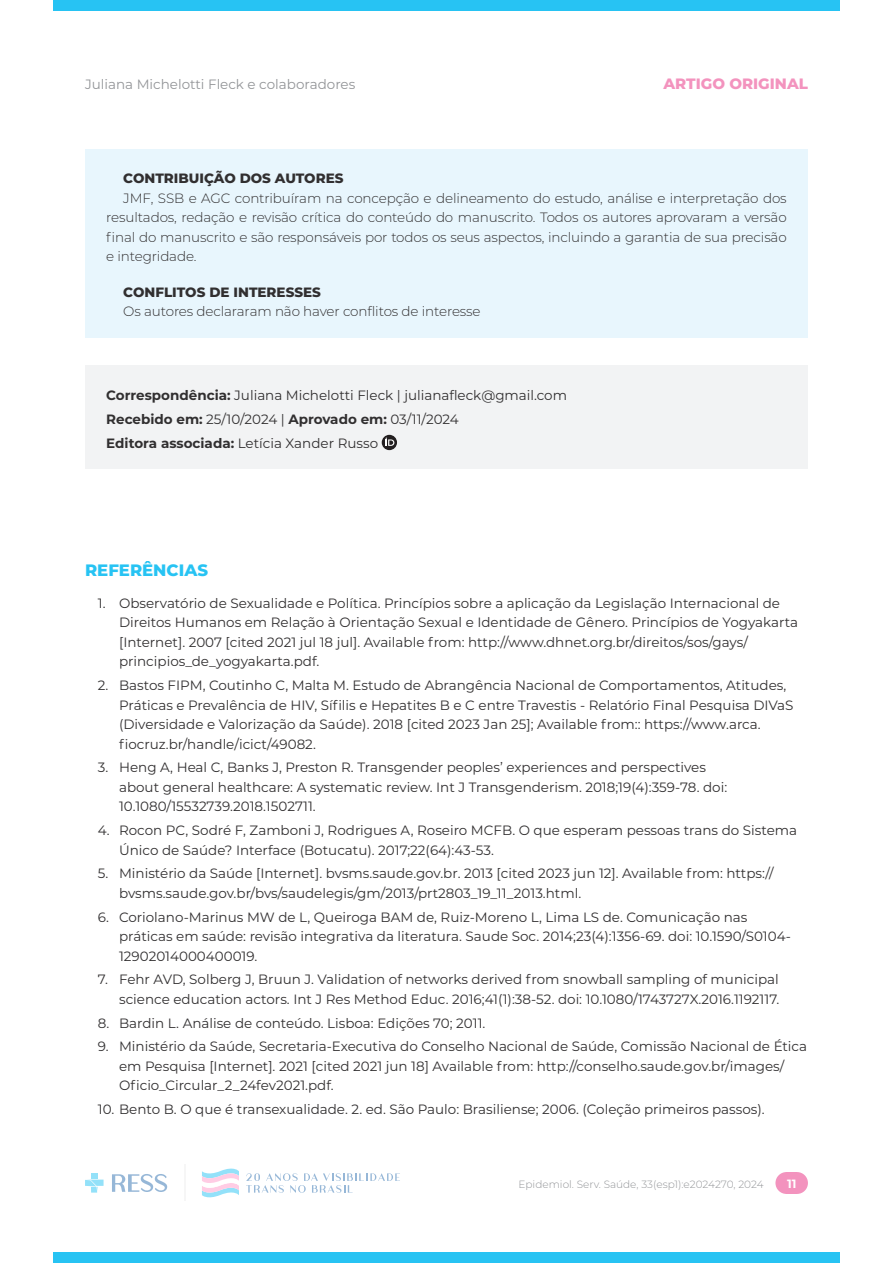
<style>
.page{position:relative;width:893px;height:1263px;background:#fff}
.page>*{position:absolute;margin:0;border:0;box-sizing:border-box;transform-origin:0 0}
.subtitulo{font:800 16.5px "Montserrat";color:#27c3f3}
.t1{font:800 15px "Montserrat";color:#f393be}
.correspondencia{font:13.5px/19.5px "Montserrat";color:#312f30}
.contribuicoes{font:300 13.5px/19.5px "Montserrat";letter-spacing:-.01em;color:#312f30;text-align:justify}
.conflitos{font:300 13.5px "Montserrat";letter-spacing:-.01em;color:#312f30}
.correspondencia-2{font:700 13.5px "Montserrat";color:#312f30}
.contribuicao_titulo{font:800 13.5px "Montserrat";color:#312f30}
.t2{font:13.5px "Montserrat";color:#939598}
.t3{font:700 12px "Montserrat";color:#fff}
.t4{font:300 10.5px "Montserrat";color:#939598}
.s1{font-weight:700}
.s2{font-weight:400}
</style>
<div class="page">
<div style="left:53px;top:0;width:787px;height:11px;background:#27c3f3"></div>
<div style="left:53px;top:1252px;width:787px;height:11px;background:#27c3f3"></div>
<div style="left:775px;top:1172px;width:22px;height:22px;background:#f393be;border-radius:50%"></div>
<div style="left:786px;top:1172px;width:22px;height:22px;background:#f393be;border-radius:50%"></div>
<div style="left:786px;top:1172px;width:11px;height:22px;background:#f393be"></div>
<hr style="left:184px;top:1164px;width:1px;height:37px;background:#ededed">
<svg style="left:85px;top:1173px;width:19px;height:19px"></svg>
<svg style="left:112px;top:1174px;width:55px;height:18px"></svg>
<svg style="left:202px;top:1168px;width:37px;height:30px"></svg>
<svg style="left:246px;top:1173px;width:154px;height:20px"></svg>
<div style="left:85px;top:366px;width:723px;height:103px;background:#f2f3f4"></div>
<svg style="left:382px;top:435px;width:15px;height:15px"></svg>
<svg style="left:386px;top:438px;width:8px;height:8px"></svg>
<div style="left:85px;top:149px;width:723px;height:189px;background:#e8f6fd"></div>
<p class="t2" style="left:85px;top:75px;width:272px">Juliana Michelotti Fleck e colaboradores</p>
<p class="t1" style="left:663px;top:73px;width:146px">ARTIGO ORIGINAL</p>
<p class="contribuicao_titulo" style="left:123px;top:168px;width:222px">CONTRIBUIÇÃO DOS AUTORES</p>
<p class="contribuicoes" style="left:106px;top:188px;width:682px;text-indent:17px">JMF, SSB e AGC contribuíram na concepção e delineamento do estudo, análise e interpretação dos resultados, redação e revisão crítica do conteúdo do manuscrito. Todos os autores aprovaram a versão final do manuscrito e são responsáveis por todos os seus aspectos, incluindo a garantia de sua precisão e integridade.</p>
<p class="contribuicao_titulo" style="left:123px;top:282px;width:199px">CONFLITOS DE INTERESSES</p>
<p class="conflitos" style="left:123px;top:302px;width:359px">Os autores declararam não haver conflitos de interesse</p>
<p class="correspondencia" style="left:106px;top:385px;width:462px"><span class="s1">Correspondência:</span> Juliana Michelotti Fleck | julianafleck@gmail.com</p>
<p class="correspondencia-2" style="left:106px;top:409px;width:354px">Recebido em: <span class="s2">25/10/2024 |</span> Aprovado em: <span class="s2">03/11/2024</span></p>
<p class="correspondencia" style="left:106px;top:432px;width:273px"><span class="s1">Editora associada:</span> Letícia Xander Russo</p>
<p class="subtitulo" style="left:85px;top:558px;width:124px">REFERÊNCIAS</p>
<p class="correspondencia" style="left:119px;top:593px;width:681px;text-indent:-21px">1. Observatório de Sexualidade e Política. Princípios sobre a aplicação da Legislação Internacional de Direitos Humanos em Relação à Orientação Sexual e Identidade de Gênero. Princípios de Yogyakarta [Internet]. 2007 [cited 2021 jul 18 jul]. Available from: http://www.dhnet.org.br/direitos/sos/gays/ principios_de_yogyakarta.pdf.</p>
<p class="correspondencia" style="left:119px;top:675px;width:676px;text-indent:-21px">2. Bastos FIPM, Coutinho C, Malta M. Estudo de Abrangência Nacional de Comportamentos, Atitudes, Práticas e Prevalência de HIV, Sífilis e Hepatites B e C entre Travestis - Relatório Final Pesquisa DIVaS (Diversidade e Valorização da Saúde). 2018 [cited 2023 Jan 25]; Available from:: https://www.arca. fiocruz.br/handle/icict/49082.</p>
<p class="correspondencia" style="left:119px;top:757px;width:610px;text-indent:-21px">3. Heng A, Heal C, Banks J, Preston R. Transgender peoples’ experiences and perspectives about general healthcare: A systematic review. Int J Transgenderism. 2018;19(4):359-78. doi:<br>10.1080/15532739.2018.1502711.</p>
<p class="correspondencia" style="left:119px;top:820px;width:680px;text-indent:-21px">4. Rocon PC, Sodré F, Zamboni J, Rodrigues A, Roseiro MCFB. O que esperam pessoas trans do Sistema<br>Único de Saúde? Interface (Botucatu). 2017;22(64):43-53.</p>
<p class="correspondencia" style="left:119px;top:863px;width:656px;text-indent:-21px">5. Ministério da Saúde [Internet]. bvsms.saude.gov.br. 2013 [cited 2023 jun 12]. Available from: https:// bvsms.saude.gov.br/bvs/saudelegis/gm/2013/prt2803_19_11_2013.html.</p>
<p class="correspondencia" style="left:119px;top:906px;width:673px;text-indent:-21px">6. Coriolano-Marinus MW de L, Queiroga BAM de, Ruiz-Moreno L, Lima LS de. Comunicação nas práticas em saúde: revisão integrativa da literatura. Saude Soc. 2014;23(4):1356-69. doi: 10.1590/S0104-<br>12902014000400019.</p>
<p class="correspondencia" style="left:98px;top:969px;width:683px;text-align:right">7. Fehr AVD, Solberg J, Bruun J. Validation of networks derived from snowball sampling of municipal science education actors. Int J Res Method Educ. 2016;41(1):38-52. doi: 10.1080/1743727X.2016.1192117.</p>
<p class="correspondencia" style="left:98px;top:1012px;width:389px">8. Bardin L. Análise de conteúdo. Lisboa: Edições 70; 2011.</p>
<p class="correspondencia" style="left:119px;top:1036px;width:690px;text-indent:-21px">9. Ministério da Saúde, Secretaria-Executiva do Conselho Nacional de Saúde, Comissão Nacional de Ética em Pesquisa [Internet]. 2021 [cited 2021 jun 18] Available from: http://conselho.saude.gov.br/images/<br>Oficio_Circular_2_24fev2021.pdf.</p>
<p class="correspondencia" style="left:98px;top:1099px;width:668px">10. Bento B. O que é transexualidade. 2. ed. São Paulo: Brasiliense; 2006. (Coleção primeiros passos).</p>
<p class="t4" style="left:518px;top:1177px;width:247px">Epidemiol. Serv. Saúde, 33(esp1):e2024270, 2024</p>
<p class="t3" style="left:787px;top:1175px;width:11px">11</p>
</div>
